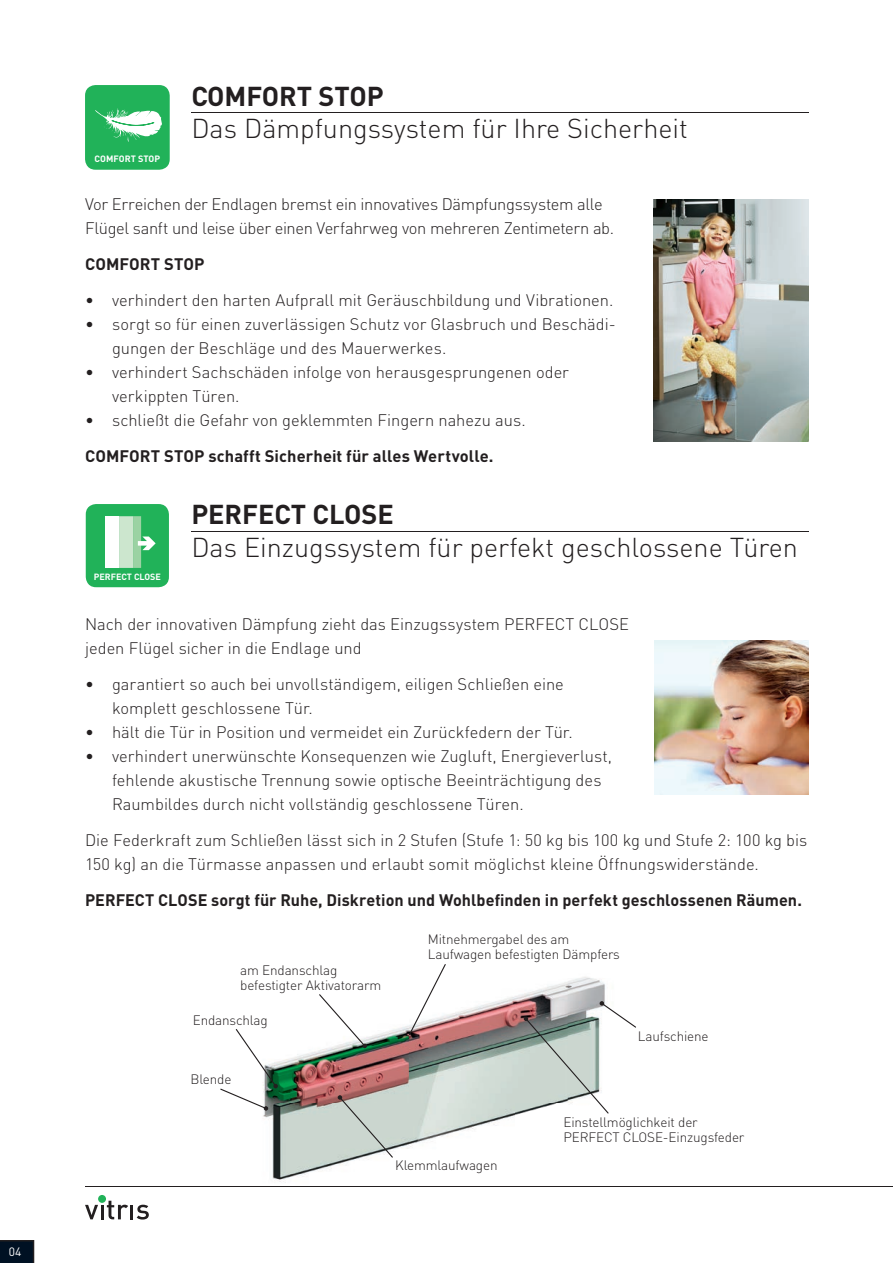
<style>
.page{position:relative;width:893px;height:1263px;background:#fff}
.page>*{position:absolute;margin:0;border:0;box-sizing:border-box;transform-origin:0 0}
.t1{font:300 27px "DIN Pro";color:#231f20}
.t2{font:700 27px "DIN Pro";color:#231f20}
.t3{font:300 16.5px/24px "DIN Pro";color:#231f20}
.t4{font:300 16.5px/24px "DIN Pro";letter-spacing:-.02em;color:#231f20}
.t5{font:700 16.5px "DIN";letter-spacing:.005em;color:#231f20}
.t6{font:700 16.5px "DIN Pro";letter-spacing:.005em;color:#231f20}
.t7{font:300 13.5px/15px "DIN Pro";letter-spacing:-.01em;color:#231f20}
.t8{font:12px "DIN Pro";color:#fff}
.t9{font:700 9.15px "DIN";color:#fff}
.t10{font:700 9px "DIN";color:#fff}
</style>
<div class="page">
<svg style="left:85px;top:1205px;width:13px;height:14px"></svg>
<hr style="left:101px;top:1205px;width:3px;height:14px;background:#231f20">
<svg style="left:107px;top:1201px;width:42px;height:18px"></svg>
<div style="left:98px;top:1195px;width:8px;height:8px;background:#21b259;border-radius:50%"></div>
<svg style="left:0;top:1240px;width:34px;height:23px"></svg>
<hr style="left:85px;top:1186px;width:808px;height:1px;background:#231f20">
<hr style="left:191px;top:113px;width:617px;height:1px;background:#231f20">
<hr style="left:191px;top:531px;width:617px;height:1px;background:#231f20">
<div style="left:85px;top:85px;width:85px;height:85px;background:#21b259;border-radius:11px"></div>
<svg style="left:95px;top:108px;width:67px;height:34px"></svg>
<div style="left:86px;top:504px;width:83px;height:83px;background:#21b259;border-radius:10px"></div>
<svg style="left:106px;top:516px;width:50px;height:52px"></svg>
<img style="left:263px;top:977px;width:346px;height:206px">
<svg style="left:220px;top:1029px;width:58px;height:82px"></svg>
<svg style="left:319px;top:994px;width:48px;height:54px"></svg>
<svg style="left:409px;top:964px;width:37px;height:71px"></svg>
<svg style="left:338px;top:1095px;width:55px;height:63px;background:#c2cbc4"></svg>
<svg style="left:524px;top:1001px;width:112px;height:112px"></svg>
<img style="left:654px;top:641px;width:154px;height:154px">
<img style="left:653px;top:200px;width:155px;height:242px">
<p class="t8" style="left:9px;top:1243px;width:14px">04</p>
<p class="t9" style="left:95px;top:153px;width:67px">COMFORT STOP</p>
<h1 class="t2" style="left:191px;top:78px;width:194px">COMFORT STOP</h1>
<h1 class="t1" style="left:191px;top:110px;width:498px">Das Dämpfungssystem für Ihre Sicherheit</h1>
<p class="t4" style="left:85px;top:191px;width:531px">Vor Erreichen der Endlagen bremst ein innovatives Dämpfungssystem alle<br>Flügel sanft und leise über einen Verfahrweg von mehreren Zentimetern ab.</p>
<p class="t6" style="left:85px;top:253px;width:121px">COMFORT STOP</p>
<p class="t3" style="left:85px;top:287px;width:530px">• verhindert den harten Aufprall mit Geräuschbildung und Vibrationen.</p>
<p class="t3" style="left:112px;top:311px;width:505px;text-indent:-27px">• sorgt so für einen zuverlässigen Schutz vor Glasbruch und Beschädi&shy;gungen der Beschläge und des Mauerwerkes.</p>
<p class="t3" style="left:112px;top:359px;width:458px;text-indent:-27px">• verhindert Sachschäden infolge von herausgesprungenen oder verkippten Türen.</p>
<p class="t3" style="left:85px;top:407px;width:442px">• schließt die Gefahr von geklemmten Fingern nahezu aus.</p>
<p class="t6" style="left:85px;top:445px;width:410px">COMFORT STOP schafft Sicherheit für alles Wertvolle.</p>
<p class="t10" style="left:94px;top:571px;width:69px">PERFECT CLOSE</p>
<h1 class="t2" style="left:191px;top:496px;width:204px">PERFECT CLOSE</h1>
<h1 class="t1" style="left:191px;top:528px;width:608px">Das Einzugssystem für perfekt geschlossene Türen</h1>
<p class="t3" style="left:85px;top:611px;width:545px">Nach der innovativen Dämpfung zieht das Einzugssystem PERFECT CLOSE jeden Flügel sicher in die Endlage und</p>
<p class="t3" style="left:112px;top:671px;width:453px;text-indent:-27px">• garantiert so auch bei unvollständigem, eiligen Schließen eine komplett geschlossene Tür.</p>
<p class="t3" style="left:85px;top:719px;width:489px">• hält die Tür in Position und vermeidet ein Zurückfedern der Tür.</p>
<p class="t3" style="left:112px;top:743px;width:501px;text-indent:-27px">• verhindert unerwünschte Konsequenzen wie Zugluft, Energieverlust, fehlende akustische Trennung sowie optische Beeinträchtigung des<br>Raumbildes durch nicht vollständig geschlossene Türen.</p>
<p class="t3" style="left:85px;top:827px;width:724px">Die Federkraft zum Schließen lässt sich in 2 Stufen (Stufe 1: 50 kg bis 100 kg und Stufe 2: 100 kg bis<br>150 kg) an die Türmasse anpassen und erlaubt somit möglichst kleine Öffnungswiderstände.</p>
<p class="t5" style="left:85px;top:889px;width:718px">PERFECT CLOSE sorgt für Ruhe, Diskretion und Wohlbefinden in perfekt geschlossenen Räumen.</p>
<p class="t7" style="left:240px;top:962px;width:143px">am Endanschlag befestigter Aktivatorarm</p>
<p class="t7" style="left:193px;top:1012px;width:77px">Endanschlag</p>
<p class="t7" style="left:191px;top:1071px;width:42px">Blende</p>
<p class="t7" style="left:428px;top:931px;width:194px">Mitnehmergabel des am<br>Laufwagen befestigten Dämpfers</p>
<p class="t7" style="left:638px;top:1028px;width:72px">Laufschiene</p>
<p class="t7" style="left:395px;top:1157px;width:104px">Klemmlaufwagen</p>
<p class="t7" style="left:563px;top:1114px;width:183px">Einstellmöglichkeit der<br>PERFECT CLOSE-Einzugsfeder</p>
</div>
